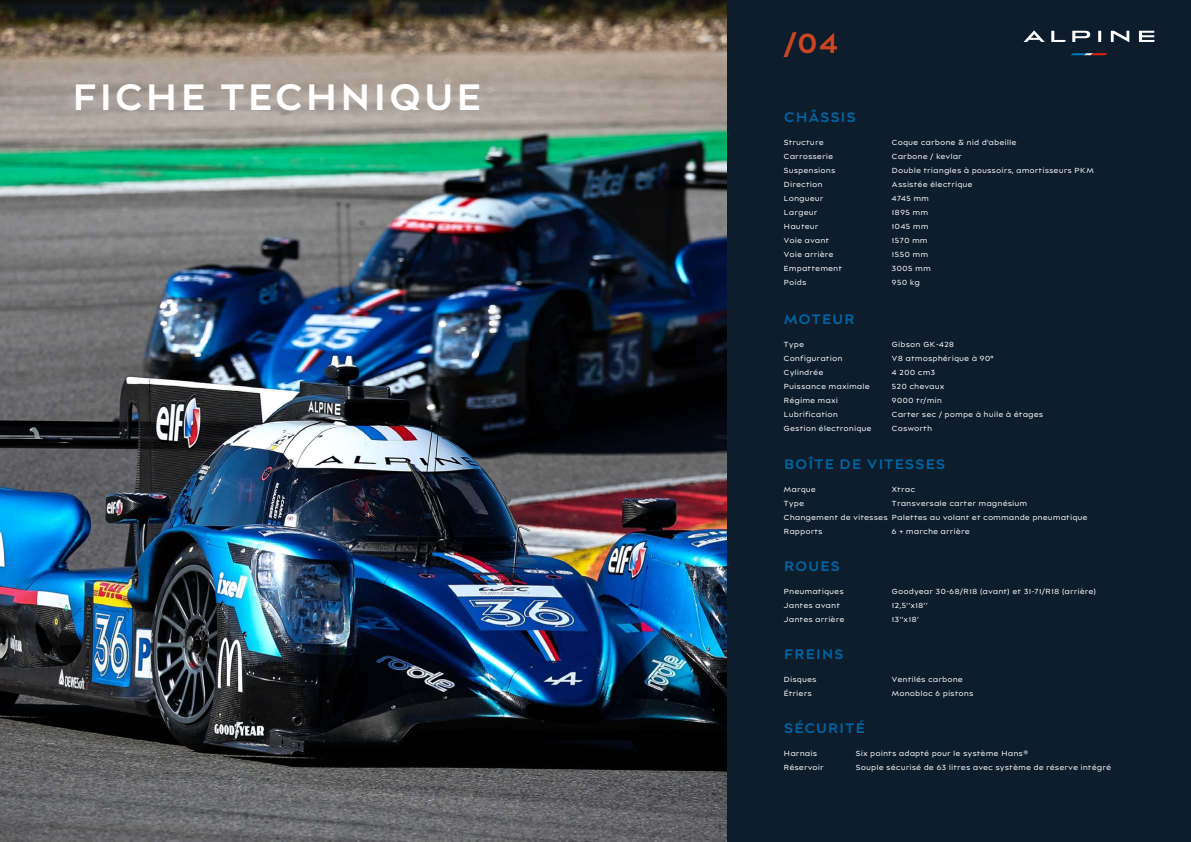
<style>
.page{position:relative;width:1191px;height:842px;background:#fff}
.page>*{position:absolute;margin:0;border:0;box-sizing:border-box;transform-origin:0 0}
.t1{font:600 40px "Alpine New Alps";color:#fff}
.t2{font:600 30px "Alpine New Alps";color:#ce4523}
.t3{font:600 15px "Alpine New Alps";color:#0063a2}
.t4{font:8px/14px "Alpine New Alps";color:#fff}
</style>
<div class="page">
<div style="left:727px;top:0;width:464px;height:842px;background:#0e1d2c"></div>
<img style="left:0;top:0;width:727px;height:842px">
<svg style="left:1023px;top:30px;width:131px;height:12px"></svg>
<svg style="left:1071px;top:53px;width:36px;height:2px"></svg>
<h1 class="t1" style="left:71px;top:69px;width:413px">FICHE TECHNIQUE</h1>
<h2 class="t2" style="left:783px;top:22px;width:57px">/04</h2>
<h3 class="t3" style="left:783px;top:107px;width:74px">CHÂSSIS</h3>
<p class="t4" style="left:783px;top:135px;width:42px">Structure</p>
<p class="t4" style="left:891px;top:135px;width:126px">Coque carbone &amp; nid d’abeille</p>
<p class="t4" style="left:783px;top:149px;width:51px">Carrosserie</p>
<p class="t4" style="left:891px;top:149px;width:72px">Carbone / kevlar</p>
<p class="t4" style="left:783px;top:163px;width:53px">Suspensions</p>
<p class="t4" style="left:891px;top:163px;width:204px">Double triangles à poussoirs, amortisseurs PKM</p>
<p class="t4" style="left:783px;top:177px;width:41px">Direction</p>
<p class="t4" style="left:891px;top:177px;width:83px">Assistée électrique</p>
<p class="t4" style="left:783px;top:191px;width:42px">Longueur</p>
<p class="t4" style="left:891px;top:191px;width:39px">4745 mm</p>
<p class="t4" style="left:783px;top:205px;width:35px">Largeur</p>
<p class="t4" style="left:891px;top:205px;width:38px">1895 mm</p>
<p class="t4" style="left:783px;top:219px;width:37px">Hauteur</p>
<p class="t4" style="left:891px;top:219px;width:38px">1045 mm</p>
<p class="t4" style="left:783px;top:233px;width:47px">Voie avant</p>
<p class="t4" style="left:891px;top:233px;width:38px">1570 mm</p>
<p class="t4" style="left:783px;top:247px;width:52px">Voie arrière</p>
<p class="t4" style="left:891px;top:247px;width:38px">1550 mm</p>
<p class="t4" style="left:783px;top:261px;width:60px">Empattement</p>
<p class="t4" style="left:891px;top:261px;width:41px">3005 mm</p>
<p class="t4" style="left:783px;top:275px;width:24px">Poids</p>
<p class="t4" style="left:891px;top:275px;width:30px">950 kg</p>
<h3 class="t3" style="left:783px;top:308px;width:73px">MOTEUR</h3>
<p class="t4" style="left:783px;top:337px;width:22px">Type</p>
<p class="t4" style="left:891px;top:337px;width:64px">Gibson GK-428</p>
<p class="t4" style="left:783px;top:351px;width:60px">Configuration</p>
<p class="t4" style="left:891px;top:351px;width:103px">V8 atmosphérique à 90°</p>
<p class="t4" style="left:783px;top:365px;width:41px">Cylindrée</p>
<p class="t4" style="left:891px;top:365px;width:45px">4 200 cm3</p>
<p class="t4" style="left:783px;top:379px;width:88px">Puissance maximale</p>
<p class="t4" style="left:891px;top:379px;width:54px">520 chevaux</p>
<p class="t4" style="left:783px;top:393px;width:56px">Régime maxi</p>
<p class="t4" style="left:891px;top:393px;width:52px">9000 tr/min</p>
<p class="t4" style="left:783px;top:407px;width:56px">Lubrification</p>
<p class="t4" style="left:891px;top:407px;width:153px">Carter sec / pompe à huile à étages</p>
<p class="t4" style="left:783px;top:421px;width:90px">Gestion électronique</p>
<p class="t4" style="left:891px;top:421px;width:42px">Cosworth</p>
<h3 class="t3" style="left:783px;top:453px;width:164px">BOÎTE DE VITESSES</h3>
<p class="t4" style="left:783px;top:482px;width:34px">Marque</p>
<p class="t4" style="left:891px;top:482px;width:25px">Xtrac</p>
<p class="t4" style="left:783px;top:496px;width:22px">Type</p>
<p class="t4" style="left:783px;top:496px;width:306px;text-indent:108px">Transversale carter magnésium<br>Changement de vitesses Palettes au volant et commande pneumatique<br>Rapports</p>
<p class="t4" style="left:891px;top:524px;width:80px">6 + marche arrière</p>
<h3 class="t3" style="left:783px;top:555px;width:58px">ROUES</h3>
<p class="t4" style="left:783px;top:584px;width:62px">Pneumatiques</p>
<p class="t4" style="left:891px;top:584px;width:206px">Goodyear 30-68/R18 (avant) et 31-71/R18 (arrière)</p>
<p class="t4" style="left:783px;top:598px;width:58px">Jantes avant</p>
<p class="t4" style="left:891px;top:598px;width:38px">12,5’’x18’’</p>
<p class="t4" style="left:783px;top:612px;width:62px">Jantes arrière</p>
<p class="t4" style="left:891px;top:612px;width:29px">13’’x18’</p>
<h3 class="t3" style="left:783px;top:643px;width:62px">FREINS</h3>
<p class="t4" style="left:783px;top:671px;width:35px">Disques</p>
<p class="t4" style="left:891px;top:671px;width:73px">Ventilés carbone</p>
<p class="t4" style="left:783px;top:685px;width:30px">Étriers</p>
<p class="t4" style="left:891px;top:685px;width:83px">Monobloc 6 pistons</p>
<h3 class="t3" style="left:783px;top:718px;width:83px">SÉCURITÉ</h3>
<p class="t4" style="left:783px;top:746px;width:35px">Harnais</p>
<p class="t4" style="left:855px;top:746px;width:174px">Six points adapté pour le système Hans®</p>
<p class="t4" style="left:783px;top:760px;width:42px">Réservoir</p>
<p class="t4" style="left:855px;top:760px;width:257px">Souple sécurisé de 63 litres avec système de réserve intégré</p>
</div>
